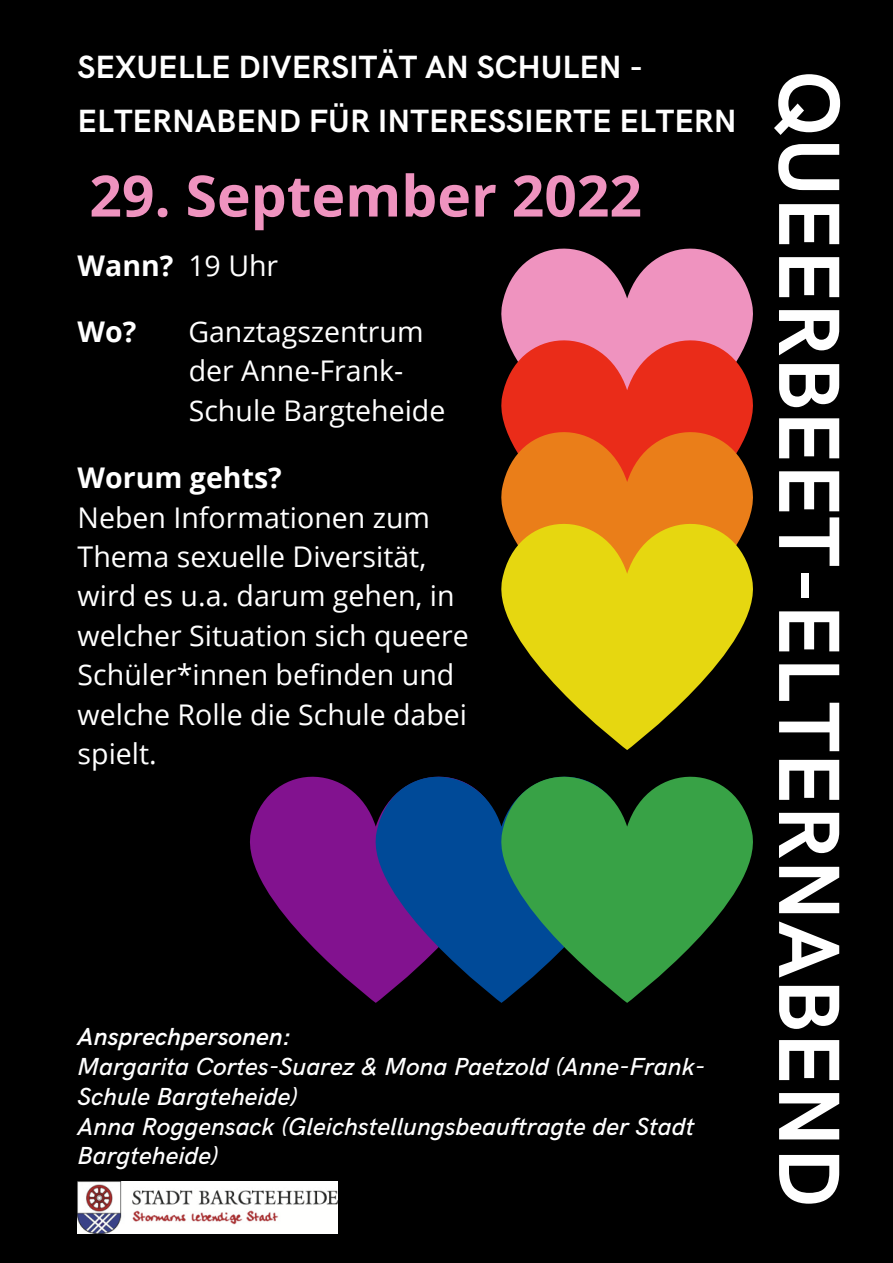
<style>
.page{position:relative;width:893px;height:1263px;background:#000}
.page>*{position:absolute;margin:0;border:0;box-sizing:border-box;transform-origin:0 0}
.t1{font:700 87.15px "HK Grotesk";color:#fff}
.t2{font:700 57px "Open Sans";color:#ef93bf}
.t3{font:700 32.25px/54px "HK Grotesk";color:#fff}
.t4{font:28.5px/39.4px "Open Sans";color:#fff}
.t5{font:700 28.5px "Open Sans";color:#fff}
.t6{font:italic 500 24.75px/29.8px "HK Grotesk";color:#fff}
.t7{font:italic 600 24.75px "HK Grotesk";color:#fff}
.s1{font-weight:400}
</style>
<div class="page">
<svg style="left:250px;top:776px;width:126px;height:227px;fill:#82128f"></svg>
<svg style="left:501px;top:248px;width:252px;height:92px;fill:#ef93bf"></svg>
<svg style="left:376px;top:776px;width:125px;height:227px;fill:#004a98"></svg>
<svg style="left:501px;top:340px;width:252px;height:91px;fill:#ea2c19"></svg>
<svg style="left:501px;top:431px;width:252px;height:92px;fill:#ea7e19"></svg>
<svg style="left:501px;top:776px;width:252px;height:227px;fill:#38a246"></svg>
<svg style="left:501px;top:523px;width:252px;height:227px;fill:#e6d710"></svg>
<img style="left:78px;top:1181px;width:260px;height:52px">
<p class="t3" style="left:78px;top:41px;width:660px">SEXUELLE DIVERSITÄT AN SCHULEN -<br>ELTERNABEND FÜR INTERESSIERTE ELTERN</p>
<h2 class="t2" style="left:89px;top:156px;width:554px">29. September 2022</h2>
<p class="t5" style="left:78px;top:245px;width:202px">Wann? <span class="s1">19 Uhr</span></p>
<p class="t5" style="left:78px;top:311px;width:60px">Wo?</p>
<p class="t4" style="left:188px;top:311px;width:259px">Ganztagszentrum der Anne-Frank-<br>Schule Bargteheide</p>
<p class="t5" style="left:78px;top:458px;width:206px">Worum gehts?</p>
<p class="t4" style="left:78px;top:497px;width:392px">Neben Informationen zum<br>Thema sexuelle Diversität, wird es u.a. darum gehen, in welcher Situation sich queere<br>Schüler*innen befinden und welche Rolle die Schule dabei spielt.</p>
<p class="t7" style="left:78px;top:1023px;width:215px">Ansprechpersonen:</p>
<p class="t6" style="left:78px;top:1052px;width:629px">Margarita Cortes-Suarez &amp; Mona Paetzold (Anne-Frank-Schule Bargteheide)<br>Anna Roggensack (Gleichstellungsbeauftragte der Stadt Bargteheide)</p>
<h1 class="t1" style="left:857px;top:71px;width:1138px;rotate:90deg">QUEERBEET-ELTERNABEND</h1>
</div>
